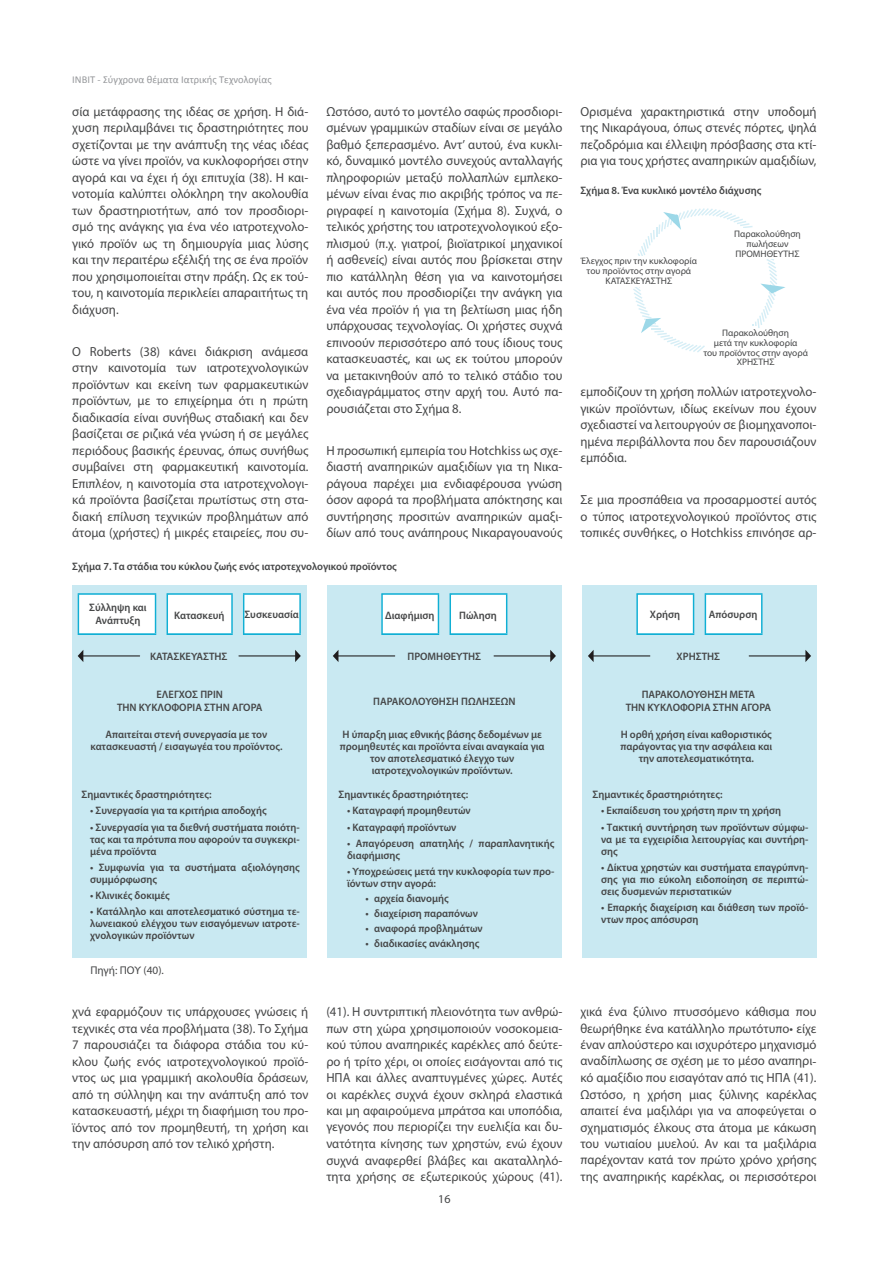
<style>
.page{position:relative;width:893px;height:1263px;background:#fff}
.page>*{position:absolute;margin:0;border:0;box-sizing:border-box;transform-origin:0 0}
.t1{font:13.2px/16.5px "Myriad Pro";color:#454647;text-align:justify}
.t2{font:12px "Myriad Pro";color:#454647}
.t3{font:11.25px "Myriad Pro";color:#454647}
.t4{font:600 10.8px/12px "Myriad Pro";color:#454647;text-align:center}
.t5{font:10.5px "Calibri";color:#95979a}
.t6{font:9.45px/10.2px "Myriad Pro";color:#454647;text-align:center}
</style>
<div class="page">
<svg style="left:633px;top:208px;width:152px;height:144px"></svg>
<div style="left:606px;top:256px;width:67px;height:31px;background:#fff"></div>
<div style="left:724px;top:228px;width:67px;height:30px;background:#fff"></div>
<div style="left:705px;top:326px;width:52px;height:37px;background:#fff"></div>
<div style="left:72px;top:585px;width:234px;height:372px;background:#c9e9f2"></div>
<svg style="left:78px;top:593px;width:78px;height:42px;background:#e5f6fa"></svg>
<svg style="left:167px;top:593px;width:66px;height:42px;background:#e3f5fa"></svg>
<svg style="left:243px;top:593px;width:58px;height:42px;background:#e1f4f9"></svg>
<hr style="left:239px;top:655px;width:57px;height:1px;background:#201d1e">
<svg style="left:295px;top:650px;width:6px;height:12px"></svg>
<hr style="left:83px;top:655px;width:57px;height:1px;background:#201d1e">
<svg style="left:78px;top:650px;width:5px;height:12px"></svg>
<div style="left:327px;top:585px;width:235px;height:372px;background:#c9e9f2"></div>
<svg style="left:381px;top:593px;width:58px;height:42px;background:#e1f5f9"></svg>
<svg style="left:450px;top:593px;width:57px;height:42px;background:#e4f6fa"></svg>
<hr style="left:494px;top:655px;width:57px;height:1px;background:#201d1e">
<svg style="left:550px;top:650px;width:6px;height:12px"></svg>
<hr style="left:338px;top:655px;width:57px;height:1px;background:#201d1e">
<svg style="left:333px;top:650px;width:5px;height:12px"></svg>
<div style="left:582px;top:585px;width:234px;height:372px;background:#c9e9f2"></div>
<svg style="left:636px;top:593px;width:58px;height:42px;background:#e2f5f9"></svg>
<svg style="left:705px;top:593px;width:57px;height:42px;background:#e4f6fa"></svg>
<hr style="left:749px;top:655px;width:57px;height:1px;background:#201d1e">
<svg style="left:805px;top:650px;width:6px;height:12px"></svg>
<hr style="left:593px;top:655px;width:57px;height:1px;background:#201d1e">
<svg style="left:588px;top:650px;width:6px;height:12px"></svg>
<p class="t5" style="left:72px;top:73px;width:201px">ΙΝΒΙΤ - Σύγχρονα θέματα Ιατρικής Τεχνολογίας</p>
<p class="t1" style="left:72px;top:103px;width:238px">σία μετάφρασης της ιδέας σε χρήση. Η διά&shy;χυση περιλαμβάνει τις δραστηριότητες που σχετίζονται με την ανάπτυξη της νέας ιδέας ώστε να γίνει προϊόν, να κυκλοφορήσει στην αγορά και να έχει ή όχι επιτυχία (38). Η και&shy;νοτομία καλύπτει ολόκληρη την ακολουθία των δραστηριοτήτων, από τον προσδιορι&shy;σμό της ανάγκης για ένα νέο ιατροτεχνολο&shy;γικό προϊόν ως τη δημιουργία μιας λύσης και την περαιτέρω εξέλιξή της σε ένα προϊόν που χρησιμοποιείται στην πράξη. Ως εκ τού&shy;του, η καινοτομία περικλείει απαραιτήτως τη διάχυση.</p>
<p class="t1" style="left:72px;top:343px;width:238px">Ο Roberts (38) κάνει διάκριση ανάμεσα στην καινοτομία των ιατροτεχνολογικών προϊόντων και εκείνη των φαρμακευτικών προϊόντων, με το επιχείρημα ότι η πρώτη διαδικασία είναι συνήθως σταδιακή και δεν βασίζεται σε ριζικά νέα γνώση ή σε μεγάλες περιόδους βασικής έρευνας, όπως συνήθως συμβαίνει στη φαρμακευτική καινοτομία.<br>Επιπλέον, η καινοτομία στα ιατροτεχνολογι&shy;κά προϊόντα βασίζεται πρωτίστως στη στα&shy;διακή επίλυση τεχνικών προβλημάτων από άτομα (χρήστες) ή μικρές εταιρείες, που συ-</p>
<p class="t1" style="left:326px;top:103px;width:238px">Ωστόσο, αυτό το μοντέλο σαφώς προσδιορι&shy;σμένων γραμμικών σταδίων είναι σε μεγάλο βαθμό ξεπερασμένο. Αντ’ αυτού, ένα κυκλι&shy;κό, δυναμικό μοντέλο συνεχούς ανταλλαγής πληροφοριών μεταξύ πολλαπλών εμπλεκο&shy;μένων είναι ένας πιο ακριβής τρόπος να πε&shy;ριγραφεί η καινοτομία (Σχήμα 8). Συχνά, ο τελικός χρήστης του ιατροτεχνολογικού εξο&shy;πλισμού (π.χ. γιατροί, βιοϊατρικοί μηχανικοί ή ασθενείς) είναι αυτός που βρίσκεται στην πιο κατάλληλη θέση για να καινοτομήσει και αυτός που προσδιορίζει την ανάγκη για ένα νέα προϊόν ή για τη βελτίωση μιας ήδη υπάρχουσας τεχνολογίας. Οι χρήστες συχνά επινοούν περισσότερο από τους ίδιους τους κατασκευαστές, και ως εκ τούτου μπορούν να μετακινηθούν από το τελικό στάδιο του σχεδιαγράμματος στην αρχή του. Αυτό πα&shy;ρουσιάζεται στο Σχήμα 8.</p>
<p class="t1" style="left:326px;top:442px;width:238px">Η προσωπική εμπειρία του Hotchkiss ως σχε&shy;διαστή αναπηρικών αμαξιδίων για τη Νικα&shy;ράγουα παρέχει μια ενδιαφέρουσα γνώση όσον αφορά τα προβλήματα απόκτησης και συντήρησης προσιτών αναπηρικών αμαξι&shy;δίων από τους ανάπηρους Νικαραγουανούς</p>
<p class="t4" style="left:72px;top:560px;width:326px">Σχήμα 7. Τα στάδια του κύκλου ζωής ενός ιατροτεχνολογικού προϊόντος</p>
<p class="t1" style="left:580px;top:103px;width:238px">Ορισμένα χαρακτηριστικά στην υποδομή της Νικαράγουα, όπως στενές πόρτες, ψηλά πεζοδρόμια και έλλειψη πρόσβασης στα κτί&shy;ρια για τους χρήστες αναπηρικών αμαξιδίων,</p>
<p class="t4" style="left:580px;top:184px;width:183px">Σχήμα 8. Ένα κυκλικό μοντέλο διάχυσης</p>
<p class="t6" style="left:581px;top:255px;width:118px">Έλεγχος πριν την κυκλοφορία του προϊόντος στην αγορά<br>ΚΑΤΑΣΚΕΥΑΣΤΗΣ</p>
<p class="t6" style="left:734px;top:228px;width:68px">Παρακολούθηση πωλήσεων<br>ΠΡΟΜΗΘΕΥΤΗΣ</p>
<p class="t6" style="left:703px;top:328px;width:106px;line-height:9.8px">Παρακολούθηση<br>μετά την κυκλοφορία<br>του προϊόντος στην αγορά<br>ΧΡΗΣΤΗΣ</p>
<p class="t1" style="left:580px;top:383px;width:238px">εμποδίζουν τη χρήση πολλών ιατροτεχνολο&shy;γικών προϊόντων, ιδίως εκείνων που έχουν σχεδιαστεί να λειτουργούν σε βιομηχανοποι&shy;ημένα περιβάλλοντα που δεν παρουσιάζουν εμπόδια.</p>
<p class="t1" style="left:580px;top:491px;width:238px">Σε μια προσπάθεια να προσαρμοστεί αυτός ο τύπος ιατροτεχνολογικού προϊόντος στις τοπικές συνθήκες, ο Hotchkiss επινόησε αρ-</p>
<p class="t4" style="left:89px;top:600px;width:59px;line-height:13.5px">Σύλληψη και<br>Ανάπτυξη</p>
<p class="t4" style="left:174px;top:609px;width:52px">Κατασκευή</p>
<p class="t4" style="left:244px;top:608px;width:56px">Συσκευασία</p>
<p class="t4" style="left:385px;top:609px;width:51px">Διαφήμιση</p>
<p class="t4" style="left:459px;top:609px;width:39px">Πώληση</p>
<p class="t4" style="left:650px;top:608px;width:32px">Χρήση</p>
<p class="t4" style="left:709px;top:608px;width:50px">Απόσυρση</p>
<p class="t4" style="left:150px;top:650px;width:79px">ΚΑΤΑΣΚΕΥΑΣΤΗΣ</p>
<p class="t4" style="left:407px;top:650px;width:75px">ΠΡΟΜΗΘΕΥΤΗΣ</p>
<p class="t4" style="left:677px;top:650px;width:45px">ΧΡΗΣΤΗΣ</p>
<p class="t4" style="left:117px;top:687px;width:147px;line-height:13.5px">ΕΛΕΓΧΟΣ ΠΡΙΝ<br>ΤΗΝ ΚΥΚΛΟΦΟΡΙΑ ΣΤΗΝ ΑΓΟΡΑ</p>
<p class="t4" style="left:373px;top:695px;width:144px">ΠΑΡΑΚΟΛΟΥΘΗΣΗ ΠΩΛΗΣΕΩΝ</p>
<p class="t4" style="left:626px;top:687px;width:147px;line-height:13.5px">ΠΑΡΑΚΟΛΟΥΘΗΣΗ ΜΕΤΑ<br>ΤΗΝ ΚΥΚΛΟΦΟΡΙΑ ΣΤΗΝ ΑΓΟΡΑ</p>
<p class="t4" style="left:90px;top:728px;width:194px">Απαιτείται στενή συνεργασία με τον κατασκευαστή / εισαγωγέα του προϊόντος.</p>
<p class="t4" style="left:82px;top:788px;width:131px">Σημαντικές δραστηριότητες:</p>
<p class="t4" style="left:90px;top:804px;width:178px">• Συνεργασία για τα κριτήρια αποδοχής</p>
<p class="t4" style="left:90px;top:821px;width:211px;text-align:justify">• Συνεργασία για τα διεθνή συστήματα ποιότη&shy;τας και τα πρότυπα που αφορούν τα συγκεκρι&shy;μένα προϊόντα</p>
<p class="t4" style="left:90px;top:861px;width:211px;text-align:left">• Συμφωνία για τα συστήματα αξιολόγησης συμμόρφωσης</p>
<p class="t4" style="left:90px;top:889px;width:81px">• Κλινικές δοκιμές</p>
<p class="t4" style="left:90px;top:905px;width:211px;text-align:justify">• Κατάλληλο και αποτελεσματικό σύστημα τε&shy;λωνειακού ελέγχου των εισαγόμενων ιατροτε&shy;χνολογικών προϊόντων</p>
<p class="t4" style="left:340px;top:728px;width:206px">Η ύπαρξη μιας εθνικής βάσης δεδομένων με προμηθευτές και προϊόντα είναι αναγκαία για τον αποτελεσματικό έλεγχο των ιατροτεχνολογικών προϊόντων.</p>
<p class="t4" style="left:339px;top:788px;width:131px">Σημαντικές δραστηριότητες:</p>
<p class="t4" style="left:347px;top:804px;width:125px">• Καταγραφή προμηθευτών</p>
<p class="t4" style="left:347px;top:821px;width:111px">• Καταγραφή προϊόντων</p>
<p class="t4" style="left:347px;top:837px;width:209px;text-align:left">• Απαγόρευση απατηλής / παραπλανητικής διαφήμισης</p>
<p class="t4" style="left:347px;top:865px;width:209px;text-align:left">• Υποχρεώσεις μετά την κυκλοφορία των προ&shy;ϊόντων στην αγορά:</p>
<p class="t4" style="left:366px;top:892px;width:85px">• αρχεία διανομής</p>
<p class="t4" style="left:366px;top:907px;width:114px">• διαχείριση παραπόνων</p>
<p class="t4" style="left:366px;top:922px;width:119px">• αναφορά προβλημάτων</p>
<p class="t4" style="left:366px;top:937px;width:115px">• διαδικασίες ανάκλησης</p>
<p class="t4" style="left:620px;top:728px;width:153px">Η ορθή χρήση είναι καθοριστικός παράγοντας για την ασφάλεια και την αποτελεσματικότητα.</p>
<p class="t4" style="left:593px;top:788px;width:131px">Σημαντικές δραστηριότητες:</p>
<p class="t4" style="left:601px;top:804px;width:182px">• Εκπαίδευση του χρήστη πριν τη χρήση</p>
<p class="t4" style="left:601px;top:821px;width:209px;text-align:justify">• Τακτική συντήρηση των προϊόντων σύμφω&shy;να με τα εγχειρίδια λειτουργίας και συντήρη&shy;σης</p>
<p class="t4" style="left:601px;top:861px;width:209px;text-align:justify">• Δίκτυα χρηστών και συστήματα επαγρύπνη&shy;σης για πιο εύκολη ειδοποίηση σε περιπτώ&shy;σεις δυσμενών περιστατικών</p>
<p class="t4" style="left:601px;top:901px;width:209px;text-align:left">• Επαρκής διαχείριση και διάθεση των προϊό&shy;ντων προς απόσυρση</p>
<p class="t3" style="left:90px;top:963px;width:75px">Πηγή: ΠΟΥ (40).</p>
<p class="t1" style="left:72px;top:1003px;width:238px">χνά εφαρμόζουν τις υπάρχουσες γνώσεις ή τεχνικές στα νέα προβλήματα (38). Το Σχήμα 7 παρουσιάζει τα διάφορα στάδια του κύ&shy;κλου ζωής ενός ιατροτεχνολογικού προϊό&shy;ντος ως μια γραμμική ακολουθία δράσεων, από τη σύλληψη και την ανάπτυξη από τον κατασκευαστή, μέχρι τη διαφήμιση του προ&shy;ϊόντος από τον προμηθευτή, τη χρήση και την απόσυρση από τον τελικό χρήστη.</p>
<p class="t1" style="left:326px;top:1003px;width:238px">(41). Η συντριπτική πλειονότητα των ανθρώ&shy;πων στη χώρα χρησιμοποιούν νοσοκομεια&shy;κού τύπου αναπηρικές καρέκλες από δεύτε&shy;ρο ή τρίτο χέρι, οι οποίες εισάγονται από τις ΗΠΑ και άλλες αναπτυγμένες χώρες. Αυτές οι καρέκλες συχνά έχουν σκληρά ελαστικά και μη αφαιρούμενα μπράτσα και υποπόδια, γεγονός που περιορίζει την ευελιξία και δυ&shy;νατότητα κίνησης των χρηστών, ενώ έχουν συχνά αναφερθεί βλάβες και ακαταλληλό&shy;τητα χρήσης σε εξωτερικούς χώρους (41).</p>
<p class="t2" style="left:438px;top:1191px;width:14px">16</p>
<p class="t1" style="left:580px;top:1003px;width:238px">χικά ένα ξύλινο πτυσσόμενο κάθισμα που θεωρήθηκε ένα κατάλληλο πρωτότυπο• είχε έναν απλούστερο και ισχυρότερο μηχανισμό αναδίπλωσης σε σχέση με το μέσο αναπηρι&shy;κό αμαξίδιο που εισαγόταν από τις ΗΠΑ (41).<br>Ωστόσο, η χρήση μιας ξύλινης καρέκλας απαιτεί ένα μαξιλάρι για να αποφεύγεται ο σχηματισμός έλκους στα άτομα με κάκωση του νωτιαίου μυελού. Αν και τα μαξιλάρια παρέχονταν κατά τον πρώτο χρόνο χρήσης της αναπηρικής καρέκλας, οι περισσότεροι</p>
</div>
